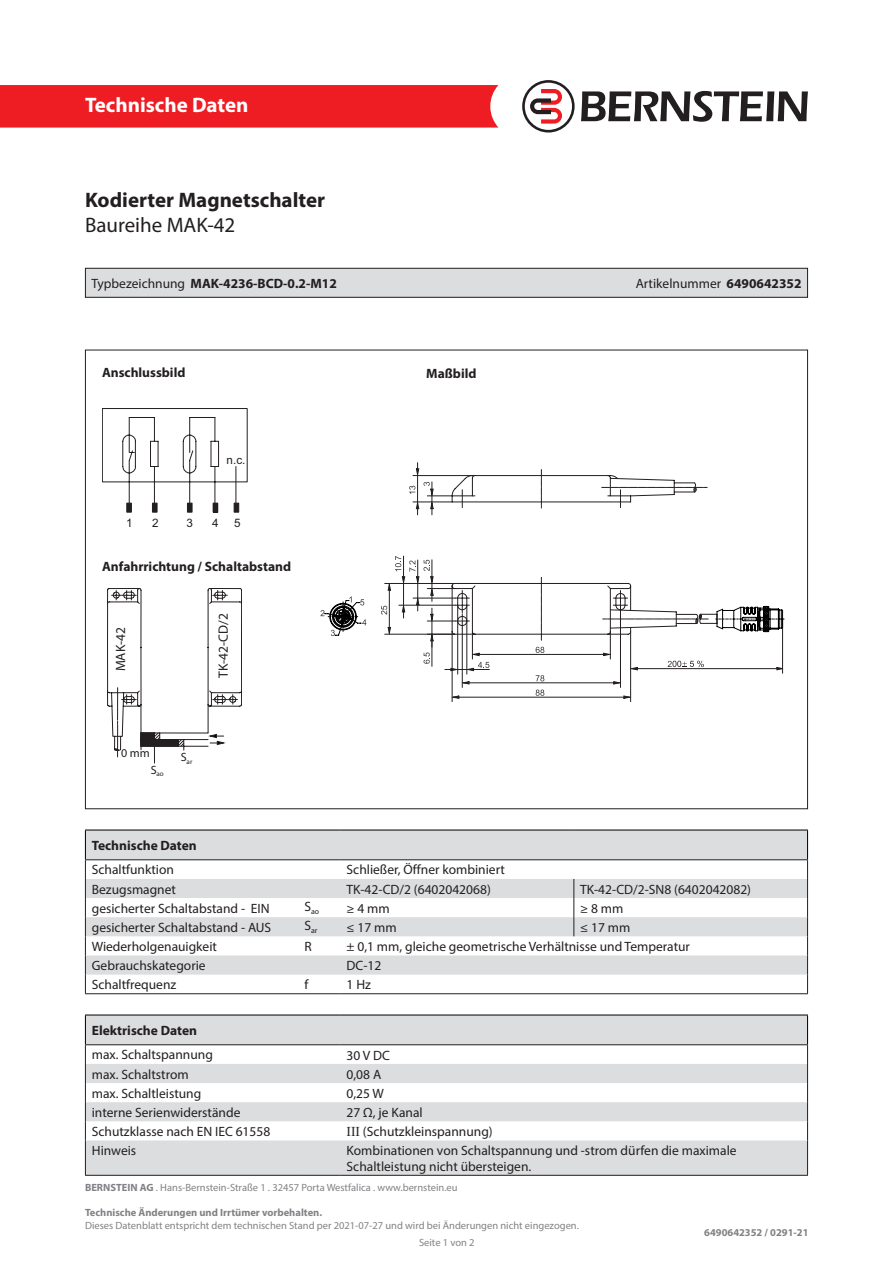
<style>
.page{position:relative;width:893px;height:1263px;background:#fff}
.page>*{position:absolute;margin:0;border:0;box-sizing:border-box;transform-origin:0 0}
.t1{font:700 21px "Myriad Pro";color:#231f20}
.t2{font:700 21px "Myriad Pro";color:#fff}
.t3{font:21px "Myriad Pro";color:#231f20}
.t4{font:13.5px/16.2px "Myriad Pro";color:#231f20}
.t5{font:700 13.5px "Myriad Pro";color:#231f20}
.t6{font:12px "Myriad Pro";color:#231f20}
.t7{font:11.7px "Arial";color:#231f20}
.t8{font:10.5px "Myriad Pro";color:#808285}
.t9{font:700 10.5px "Myriad Pro";color:#808285}
.t10{font:7.8px "Myriad Pro";color:#231f20}
.t11{font:7.05px "Myriad Pro";color:#231f20}
.s1{font-weight:400}
.s2{font-weight:700}
.s3{font-family:"Times New Roman"}
</style>
<div class="page">
<div style="left:0;top:85px;width:498px;height:43px;background:#ee1d23"></div>
<svg style="left:581px;top:91px;width:227px;height:31px"></svg>
<svg style="left:522px;top:80px;width:53px;height:53px"></svg>
<svg style="left:409px;top:463px;width:298px;height:52px"></svg>
<svg style="left:381px;top:556px;width:403px;height:143px"></svg>
<hr style="left:452px;top:632px;width:1px;height:70px;background:#231f20">
<hr style="left:630px;top:632px;width:1px;height:70px;background:#231f20">
<svg style="left:320px;top:596px;width:46px;height:40px"></svg>
<svg style="left:102px;top:408px;width:145px;height:105px"></svg>
<svg style="left:107px;top:588px;width:135px;height:175px"></svg>
<div style="left:85px;top:268px;width:722px;height:29px;background:#dcdddf"></div>
<div style="left:85px;top:268px;width:723px;height:30px;border:1px solid #231f20"></div>
<svg style="left:86px;top:831px;width:721px;height:143px;fill:#dcdddf"></svg>
<hr style="left:85px;top:830px;width:213px;height:1px;background:#000">
<hr style="left:298px;top:830px;width:42px;height:1px;background:#000">
<hr style="left:340px;top:830px;width:234px;height:1px;background:#000">
<hr style="left:574px;top:830px;width:234px;height:1px;background:#000">
<hr style="left:85px;top:859px;width:213px;height:1px;background:#231f20">
<hr style="left:298px;top:859px;width:42px;height:1px;background:#231f20">
<hr style="left:340px;top:859px;width:234px;height:1px;background:#231f20">
<hr style="left:574px;top:859px;width:234px;height:1px;background:#231f20">
<hr style="left:85px;top:993px;width:213px;height:1px;background:#231f20">
<hr style="left:298px;top:993px;width:42px;height:1px;background:#231f20">
<hr style="left:340px;top:993px;width:234px;height:1px;background:#231f20">
<hr style="left:574px;top:993px;width:234px;height:1px;background:#231f20">
<svg style="left:807px;top:830px;width:1px;height:163px"></svg>
<svg style="left:573px;top:879px;width:1px;height:57px"></svg>
<svg style="left:85px;top:830px;width:1px;height:163px"></svg>
<svg style="left:86px;top:1016px;width:721px;height:159px;fill:#dcdddf"></svg>
<hr style="left:85px;top:1015px;width:213px;height:1px;background:#000">
<hr style="left:298px;top:1015px;width:42px;height:1px;background:#000">
<hr style="left:340px;top:1015px;width:468px;height:1px;background:#000">
<svg style="left:807px;top:1015px;width:1px;height:125px"></svg>
<hr style="left:85px;top:1140px;width:1px;height:35px;background:#231f20">
<hr style="left:807px;top:1140px;width:1px;height:35px;background:#231f20">
<hr style="left:85px;top:1175px;width:213px;height:1px;background:#231f20">
<hr style="left:298px;top:1175px;width:42px;height:1px;background:#231f20">
<hr style="left:340px;top:1175px;width:468px;height:1px;background:#231f20">
<hr style="left:85px;top:1044px;width:213px;height:1px;background:#231f20">
<hr style="left:298px;top:1044px;width:42px;height:1px;background:#231f20">
<hr style="left:340px;top:1044px;width:468px;height:1px;background:#231f20">
<svg style="left:85px;top:1015px;width:1px;height:125px"></svg>
<h1 class="t2" style="left:85px;top:91px;width:165px">Technische Daten</h1>
<p class="t1" style="left:85px;top:186px;width:242px">Kodierter Magnetschalter</p>
<p class="t3" style="left:85px;top:212px;width:152px">Baureihe MAK-42</p>
<p class="t5" style="left:91px;top:274px;width:247px"><span class="s1">Typbezeichnung</span> MAK-4236-BCD-0.2-M12</p>
<p class="t4" style="left:636px;top:275px;width:167px">Artikelnummer <span class="s2">6490642352</span></p>
<p class="t5" style="left:102px;top:364px;width:85px">Anschlussbild</p>
<p class="t7" style="left:227px;top:452px;width:20px">n.c.</p>
<p class="t7" style="left:126px;top:515px;width:8px">1</p>
<p class="t7" style="left:152px;top:515px;width:8px">2</p>
<p class="t7" style="left:212px;top:515px;width:8px">4</p>
<p class="t7" style="left:186px;top:515px;width:8px">3</p>
<p class="t7" style="left:234px;top:515px;width:8px">5</p>
<p class="t5" style="left:102px;top:558px;width:191px">Anfahrrichtung / Schaltabstand</p>
<p class="t4" style="left:112px;top:671px;width:46px;rotate:-90deg">MAK-42</p>
<p class="t4" style="left:215px;top:678px;width:66px;rotate:-90deg">TK-42-CD/2</p>
<p class="t6" style="left:121px;top:746px;width:30px">0 mm</p>
<p class="t11" style="left:181px;top:757px;width:13px"><sup>S</sup>ar</p>
<p class="t11" style="left:151px;top:769px;width:15px"><sup>S</sup>ao</p>
<p class="t5" style="left:426px;top:364px;width:52px">Maßbild</p>
<p class="t5" style="left:92px;top:837px;width:107px">Technische Daten</p>
<p class="t4" style="left:92px;top:861px;width:84px">Schaltfunktion</p>
<p class="t4" style="left:347px;top:861px;width:160px">Schließer, Öffner kombiniert</p>
<p class="t4" style="left:92px;top:881px;width:86px">Bezugsmagnet</p>
<p class="t4" style="left:347px;top:881px;width:146px">TK-42-CD/2 (6402042068)</p>
<p class="t4" style="left:580px;top:881px;width:172px">TK-42-CD/2-SN8 (6402042082)</p>
<p class="t4" style="left:92px;top:900px;width:179px">gesicherter Schaltabstand - EIN</p>
<p class="t10" style="left:304px;top:907px;width:16px"><sup>S</sup>ao</p>
<p class="t4" style="left:347px;top:900px;width:45px">≥ 4 mm</p>
<p class="t4" style="left:580px;top:900px;width:45px">≥ 8 mm</p>
<p class="t4" style="left:92px;top:919px;width:181px">gesicherter Schaltabstand - AUS</p>
<p class="t10" style="left:304px;top:926px;width:15px"><sup>S</sup>ar</p>
<p class="t4" style="left:347px;top:919px;width:52px">≤ 17 mm</p>
<p class="t4" style="left:580px;top:919px;width:52px">≤ 17 mm</p>
<p class="t4" style="left:92px;top:938px;width:127px">Wiederholgenauigkeit</p>
<p class="t4" style="left:304px;top:938px;width:9px">R</p>
<p class="t4" style="left:347px;top:938px;width:345px">± 0,1 mm, gleiche geometrische Verhältnisse und Temperatur</p>
<p class="t4" style="left:92px;top:957px;width:115px">Gebrauchskategorie</p>
<p class="t4" style="left:347px;top:957px;width:36px">DC-12</p>
<p class="t4" style="left:92px;top:976px;width:86px">Schaltfrequenz</p>
<p class="t4" style="left:304px;top:976px;width:5px">f</p>
<p class="t4" style="left:347px;top:976px;width:26px">1 Hz</p>
<p class="t5" style="left:92px;top:1021px;width:107px">Elektrische Daten</p>
<p class="t4" style="left:92px;top:1046px;width:123px">max. Schaltspannung</p>
<p class="t4" style="left:347px;top:1047px;width:45px">30 V DC</p>
<p class="t4" style="left:92px;top:1066px;width:98px">max. Schaltstrom</p>
<p class="t4" style="left:347px;top:1066px;width:36px">0,08 A</p>
<p class="t4" style="left:92px;top:1085px;width:111px">max. Schaltleistung</p>
<p class="t4" style="left:347px;top:1085px;width:39px">0,25 W</p>
<p class="t4" style="left:92px;top:1104px;width:150px">interne Serienwiderstände</p>
<p class="t4" style="left:347px;top:1104px;width:78px">27 Ω, je Kanal</p>
<p class="t4" style="left:92px;top:1123px;width:180px">Schutzklasse nach EN IEC 61558</p>
<p class="t4" style="left:347px;top:1123px;width:148px"><span class="s3">III</span> (Schutzkleinspannung)</p>
<p class="t4" style="left:92px;top:1142px;width:46px">Hinweis</p>
<p class="t4" style="left:347px;top:1142px;width:392px">Kombinationen von Schaltspannung und -strom dürfen die maximale<br>Schaltleistung nicht übersteigen.</p>
<p class="t8" style="left:85px;top:1181px;width:374px"><span class="s2">BERNSTEIN AG</span> . Hans-Bernstein-Straße 1 . 32457 Porta Westfalica . www.bernstein.eu</p>
<p class="t9" style="left:85px;top:1206px;width:239px">Technische Änderungen und Irrtümer vorbehalten.</p>
<p class="t8" style="left:85px;top:1219px;width:495px">Dieses Datenblatt entspricht dem technischen Stand per 2021-07-27 und wird bei Änderungen nicht eingezogen.</p>
<p class="t8" style="left:419px;top:1236px;width:57px">Seite 1 von 2</p>
<p class="t9" style="left:704px;top:1226px;width:106px">6490642352 / 0291-21</p>
</div>
